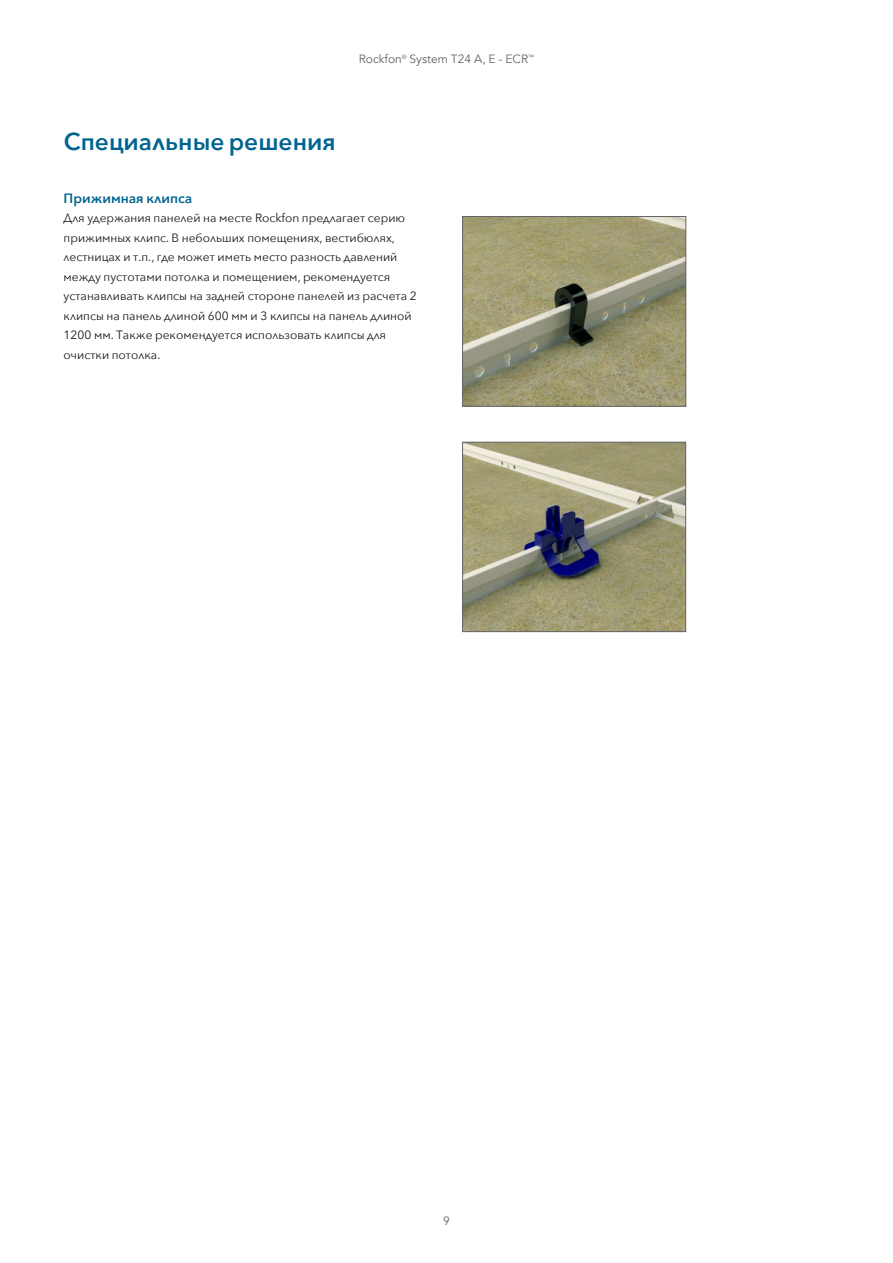
<style>
.page{position:relative;width:893px;height:1263px;background:#fff}
.page>*{position:absolute;margin:0;border:0;box-sizing:border-box;transform-origin:0 0}
.t1{font:600 24px "Avenir Next";color:#006490}
.t2{font:600 13.5px "Avenir Next";color:#006490}
.t3{font:12px/19.5px "Avenir Next";color:#1a171c}
.t4{font:12px "Avenir";color:#646567}
</style>
<div class="page">
<img style="left:464px;top:218px;width:220px;height:186px">
<div style="left:462px;top:216px;width:224px;height:190px;border:1px solid #646567"></div>
<img style="left:464px;top:444px;width:220px;height:186px">
<div style="left:462px;top:442px;width:224px;height:190px;border:1px solid #646567"></div>
<p class="t4" style="left:359px;top:52px;width:177px">Rockfon<sup>®</sup> System T24 A, E - ECR<sup>™</sup></p>
<h1 class="t1" style="left:64px;top:121px;width:273px">Специальные решения</h1>
<p class="t2" style="left:64px;top:187px;width:130px">Прижимная клипса</p>
<p class="t3" style="left:64px;top:208px;width:355px">Для удержания панелей на месте Rockfon предлагает серию прижимных клипс. В небольших помещениях, вестибюлях, лестницах и т.п., где может иметь место разность давлений между пустотами потолка и помещением, рекомендуется устанавливать клипсы на задней стороне панелей из расчета 2 клипсы на панель длиной 600 мм и 3 клипсы на панель длиной 1200 мм. Также рекомендуется использовать клипсы для очистки потолка.</p>
<p class="t4" style="left:443px;top:1213px;width:8px">9</p>
</div>
